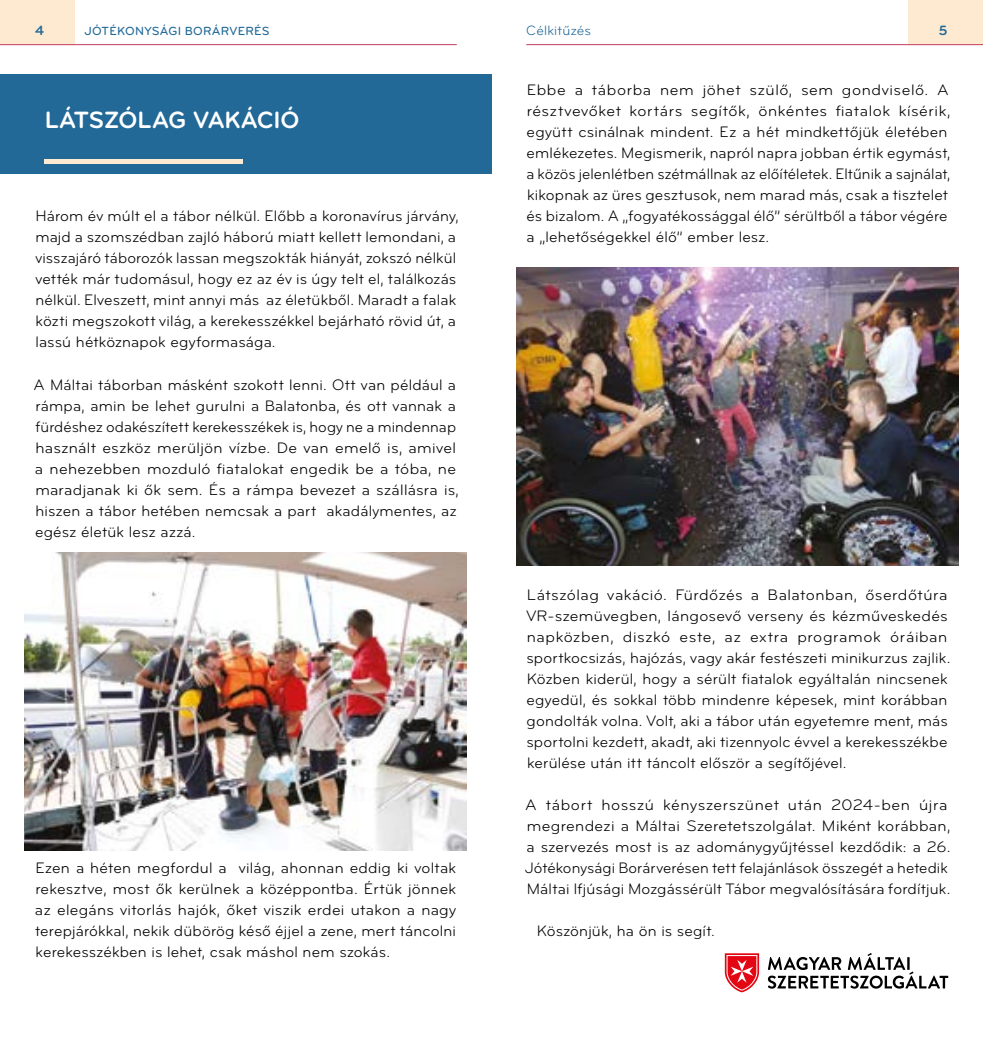
<style>
.page{position:relative;width:983px;height:1042px;background:#fff}
.page>*{position:absolute;margin:0;border:0;box-sizing:border-box;transform-origin:0 0}
.t1{font:700 24.5px "Bryant";letter-spacing:-.01em;color:#fff}
.t2{font:15.75px/21px "Bryant";letter-spacing:.01em;color:#000}
.t3{font:14px "Bryant";letter-spacing:.015em;color:#226998}
.t4{font:700 14px "Bryant";color:#226998}
.t5{font:500 12.25px "Bryant";letter-spacing:.02em;color:#226998}
</style>
<div class="page">
<div style="left:0;top:74px;width:491px;height:100px;background:#226998"></div>
<div style="left:45px;top:159px;width:198px;height:5px;background:#feead0"></div>
<img style="left:25px;top:552px;width:441px;height:298px">
<img style="left:516px;top:268px;width:441px;height:298px">
<div style="left:908px;top:0;width:74px;height:45px;background:#feead0"></div>
<div style="left:0;top:0;width:74px;height:45px;background:#feead0"></div>
<hr style="left:0;top:44px;width:456px;height:1px;background:#bf3d5d">
<hr style="left:526px;top:44px;width:456px;height:1px;background:#bf3d5d">
<svg style="left:767px;top:953px;width:180px;height:35px"></svg>
<svg style="left:724px;top:953px;width:34px;height:39px"></svg>
<p class="t4" style="left:35px;top:21px;width:10px">4</p>
<p class="t5" style="left:84px;top:23px;width:187px">JÓTÉKONYSÁGI BORÁRVERÉS</p>
<p class="t4" style="left:938px;top:21px;width:10px">5</p>
<p class="t3" style="left:526px;top:22px;width:66px">Célkitűzés</p>
<h1 class="t1" style="left:45px;top:105px;width:256px">LÁTSZÓLAG VAKÁCIÓ</h1>
<p class="t2" style="left:35px;top:206px;width:425px">Három év múlt el a tábor nélkül. Előbb a koronavírus járvány, majd a szomszédban zajló háború miatt kellett lemondani, a visszajáró táborozók lassan megszokták hiányát, zokszó nélkül vették már tudomásul, hogy ez az év is úgy telt el, találkozás nélkül. Elveszett, mint annyi más az életükből. Maradt a falak közti megszokott világ, a kerekesszékkel bejárható rövid út, a lassú hétköznapok egyformasága.</p>
<p class="t2" style="left:34px;top:374px;width:427px">A Máltai táborban másként szokott lenni. Ott van például a rámpa, amin be lehet gurulni a Balatonba, és ott vannak a fürdéshez odakészített kerekesszékek is, hogy ne a mindennap használt eszköz merüljön vízbe. De van emelő is, amivel a nehezebben mozduló fiatalokat engedik be a tóba, ne maradjanak ki ők sem. És a rámpa bevezet a szállásra is, hiszen a tábor hetében nemcsak a part akadálymentes, az egész életük lesz azzá.</p>
<p class="t2" style="left:35px;top:857px;width:422px;text-align:justify">Ezen a héten megfordul a világ, ahonnan eddig ki voltak rekesztve, most ők kerülnek a középpontba. Értük jönnek az elegáns vitorlás hajók, őket viszik erdei utakon a nagy terepjárókkal, nekik dübörög késő éjjel a zene, mert táncolni kerekesszékben is lehet, csak máshol nem szokás.</p>
<p class="t2" style="left:526px;top:80px;width:425px">Ebbe a táborba nem jöhet szülő, sem gondviselő. A résztvevőket kortárs segítők, önkéntes fiatalok kísérik, együtt csinálnak mindent. Ez a hét mindkettőjük életében emlékezetes. Megismerik, napról napra jobban értik egymást, a közös jelenlétben szétmállnak az előítéletek. Eltűnik a sajnálat, kikopnak az üres gesztusok, nem marad más, csak a tisztelet és bizalom. A „fogyatékossággal élő” sérültből a tábor végére a „lehetőségekkel élő” ember lesz.</p>
<p class="t2" style="left:526px;top:584px;width:425px">Látszólag vakáció. Fürdőzés a Balatonban, őserdőtúra VR-szemüvegben, lángosevő verseny és kézműveskedés napközben, diszkó este, az extra programok óráiban sportkocsizás, hajózás, vagy akár festészeti minikurzus zajlik.<br>Közben kiderül, hogy a sérült fiatalok egyáltalán nincsenek egyedül, és sokkal több mindenre képesek, mint korábban gondolták volna. Volt, aki a tábor után egyetemre ment, más sportolni kezdett, akadt, aki tizennyolc évvel a kerekesszékbe kerülése után itt táncolt először a segítőjével.</p>
<p class="t2" style="left:524px;top:794px;width:427px">A tábort hosszú kényszerszünet után 2024-ben újra megrendezi a Máltai Szeretetszolgálat. Miként korábban, a szervezés most is az adománygyűjtéssel kezdődik: a 26.<br>Jótékonysági Borárverésen tett felajánlások összegét a hetedik Máltai Ifjúsági Mozgássérült Tábor megvalósítására fordítjuk.</p>
<p class="t2" style="left:536px;top:920px;width:179px">Köszönjük, ha ön is segít.</p>
</div>
